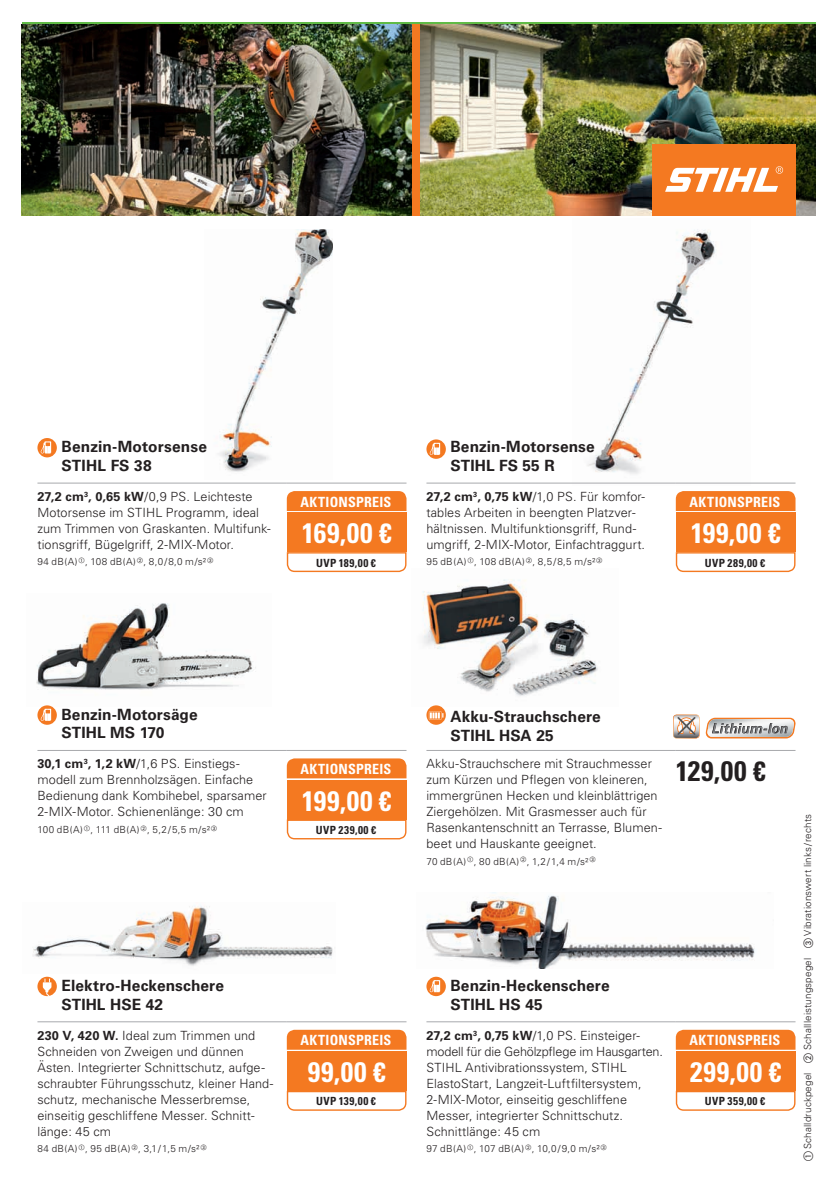
<style>
.page{position:relative;width:838px;height:1187px;background:#fff}
.page>*{position:absolute;margin:0;border:0;box-sizing:border-box;transform-origin:0 0}
.t1{font:700 condensed 28.2px "Univers";letter-spacing:.035em;color:#fff}
.t2{font:700 condensed 28.2px "Univers";color:#231f20}
.t3{font:700 15.45px/18.6px "Univers";letter-spacing:.005em;color:#231f20}
.t4{font:700 condensed 14.1px "Univers";letter-spacing:.015em;color:#fff}
.t5{font:300 12.6px/15.9px "Univers";letter-spacing:.005em;color:#231f20}
.t6{font:700 condensed 11.25px "Univers";letter-spacing:.05em;color:#231f20}
.t7{font:300 9.9px "Univers";letter-spacing:.015em;color:#231f20}
.s1{font-weight:700}
.s2{font-family:"European Pi One";font-weight:400}
</style>
<div class="page">
<img style="left:420px;top:24px;width:395px;height:192px">
<img style="left:423px;top:579px;width:175px;height:127px">
<hr style="left:426px;top:750px;width:250px;height:1px;background:#a8a9ad">
<hr style="left:676px;top:750px;width:119px;height:1px;background:#a8a9ad">
<svg style="left:426px;top:705px;width:20px;height:19px"></svg>
<svg style="left:429px;top:711px;width:14px;height:8px"></svg>
<img style="left:573px;top:229px;width:177px;height:255px">
<img style="left:218px;top:229px;width:115px;height:243px">
<img style="left:32px;top:906px;width:301px;height:60px">
<img style="left:425px;top:892px;width:330px;height:76px">
<svg style="left:705px;top:717px;width:90px;height:21px"></svg>
<img style="left:36px;top:603px;width:220px;height:103px">
<hr style="left:37px;top:482px;width:250px;height:1px;background:#a8a9ad">
<hr style="left:287px;top:482px;width:119px;height:1px;background:#a8a9ad">
<svg style="left:37px;top:438px;width:20px;height:19px"></svg>
<svg style="left:41px;top:441px;width:10px;height:12px"></svg>
<hr style="left:426px;top:482px;width:250px;height:1px;background:#a8a9ad">
<hr style="left:676px;top:482px;width:119px;height:1px;background:#a8a9ad">
<svg style="left:426px;top:439px;width:20px;height:20px"></svg>
<svg style="left:430px;top:443px;width:10px;height:12px"></svg>
<hr style="left:37px;top:750px;width:250px;height:1px;background:#a8a9ad">
<hr style="left:287px;top:750px;width:119px;height:1px;background:#a8a9ad">
<svg style="left:37px;top:705px;width:20px;height:19px"></svg>
<svg style="left:41px;top:708px;width:10px;height:12px"></svg>
<hr style="left:37px;top:1021px;width:250px;height:1px;background:#a8a9ad">
<hr style="left:287px;top:1021px;width:119px;height:1px;background:#a8a9ad">
<svg style="left:37px;top:976px;width:20px;height:20px"></svg>
<svg style="left:43px;top:978px;width:8px;height:18px"></svg>
<hr style="left:426px;top:1021px;width:250px;height:1px;background:#a8a9ad">
<hr style="left:676px;top:1021px;width:119px;height:1px;background:#a8a9ad">
<svg style="left:426px;top:976px;width:20px;height:20px"></svg>
<svg style="left:430px;top:980px;width:10px;height:12px"></svg>
<div style="left:287px;top:758px;width:119px;height:20px;background:#f47921"></div>
<svg style="left:286px;top:818px;width:121px;height:22px"></svg>
<div style="left:287px;top:779px;width:119px;height:40px;background:#f47921"></div>
<div style="left:287px;top:491px;width:119px;height:20px;background:#f47921"></div>
<svg style="left:286px;top:551px;width:121px;height:21px"></svg>
<div style="left:287px;top:512px;width:119px;height:40px;background:#f47921"></div>
<div style="left:676px;top:491px;width:119px;height:20px;background:#f47921"></div>
<svg style="left:675px;top:551px;width:121px;height:21px"></svg>
<div style="left:676px;top:512px;width:119px;height:40px;background:#f47921"></div>
<div style="left:287px;top:1029px;width:119px;height:20px;background:#f47921"></div>
<svg style="left:286px;top:1090px;width:121px;height:21px"></svg>
<div style="left:287px;top:1050px;width:119px;height:40px;background:#f47921"></div>
<div style="left:676px;top:1029px;width:119px;height:20px;background:#f47921"></div>
<svg style="left:675px;top:1090px;width:121px;height:21px"></svg>
<div style="left:676px;top:1050px;width:119px;height:40px;background:#f47921"></div>
<img style="left:22px;top:24px;width:390px;height:192px">
<div style="left:412px;top:24px;width:8px;height:192px;background:#f47921"></div>
<div style="left:652px;top:144px;width:143px;height:72px;background:#f47921"></div>
<svg style="left:665px;top:166px;width:118px;height:26px"></svg>
<svg style="left:673px;top:714px;width:26px;height:24px"></svg>
<p class="t3" style="left:62px;top:437px;width:147px">Benzin-Motorsense<br>STIHL FS 38</p>
<p class="t5" style="left:37px;top:488px;width:235px"><span class="s1">27,2 cm</span><sup>3</sup><span class="s1">, 0,65 kW</span>/0,9 PS. Leichteste Motorsense im STIHL Programm, ideal zum Trimmen von Graskanten. Multifunk&shy;tionsgriff, Bügelgriff, 2-MIX-Motor.</p>
<p class="t7" style="left:37px;top:556px;width:177px">94 dB(A) <sup>A</sup>, 108 dB(A) <sup>B</sup>, 8,0 / 8,0 m/s² <sup>C</sup></p>
<p class="t4" style="left:300px;top:493px;width:92px">AKTIONSPREIS</p>
<h1 class="t1" style="left:302px;top:516px;width:91px">169,00 €</h1>
<p class="t6" style="left:316px;top:555px;width:61px">UVP 189,00 €</p>
<p class="t3" style="left:450px;top:437px;width:146px">Benzin-Motorsense<br>STIHL FS 55 R</p>
<p class="t5" style="left:426px;top:488px;width:220px"><span class="s1">27,2 cm</span><sup>3</sup><span class="s1">, 0,75 kW</span>/1,0 PS. Für komfor&shy;tables Arbeiten in beengten Platz ver&shy;hältnissen. Multifunktionsgriff, Rund&shy;umgriff, 2-MIX- Motor, Einfach traggurt.</p>
<p class="t7" style="left:426px;top:556px;width:177px">95 dB(A) <sup>A</sup>, 108 dB(A) <sup>B</sup>, 8,5 / 8,5 m/s² <sup>C</sup></p>
<p class="t4" style="left:689px;top:493px;width:92px">AKTIONSPREIS</p>
<h1 class="t1" style="left:691px;top:516px;width:91px">199,00 €</h1>
<p class="t6" style="left:704px;top:555px;width:62px">UVP 289,00 €</p>
<p class="t3" style="left:62px;top:705px;width:137px">Benzin-Motorsäge<br>STIHL MS 170</p>
<p class="t5" style="left:37px;top:756px;width:231px"><span class="s1">30,1 cm</span><sup>3</sup><span class="s1">, 1,2 kW</span>/1,6 PS. Einstiegs - modell zum Brennholzsägen. Einfache Bedienung dank Kombihebel, sparsamer 2-MIX-Motor. Schienenlänge: 30 cm</p>
<p class="t7" style="left:37px;top:823px;width:181px">100 dB(A) <sup>A</sup>, 111 dB(A) <sup>B</sup>, 5,2 / 5,5 m/s² <sup>C</sup></p>
<p class="t4" style="left:300px;top:760px;width:92px">AKTIONSPREIS</p>
<h1 class="t1" style="left:302px;top:783px;width:91px">199,00 €</h1>
<p class="t6" style="left:316px;top:823px;width:62px">UVP 239,00 €</p>
<p class="t3" style="left:62px;top:976px;width:164px">Elektro-Heckenschere<br>STIHL HSE 42</p>
<p class="t5" style="left:37px;top:1027px;width:237px"><span class="s1">230 V, 420 W.</span> Ideal zum Trimmen und Schneiden von Zweigen und dünnen Ästen. Integrierter Schnittschutz, aufge&shy;schraubter Führungsschutz, kleiner Hand&shy;schutz, mechanische Messerbremse, einseitig geschliffene Messer. Schnitt&shy;länge: 45 cm</p>
<p class="t7" style="left:37px;top:1142px;width:170px">84 dB(A) <sup>A</sup>, 95 dB(A) <sup>B</sup>, 3,1 / 1,5 m/s² <sup>C</sup></p>
<p class="t4" style="left:300px;top:1031px;width:92px">AKTIONSPREIS</p>
<h1 class="t1" style="left:308px;top:1054px;width:79px">99,00 €</h1>
<p class="t6" style="left:316px;top:1094px;width:61px">UVP 139,00 €</p>
<p class="t3" style="left:450px;top:707px;width:152px">Akku-Strauchschere<br>STIHL HSA 25</p>
<p class="t5" style="left:426px;top:756px;width:237px">Akku-Strauchschere mit Strauchmesser zum Kürzen und Pflegen von kleineren, immergrünen Hecken und kleinblättrigen Ziergehölzen. Mit Grasmesser auch für Rasenkantenschnitt an Terrasse, Blumen&shy;beet und Hauskante geeignet.</p>
<p class="t7" style="left:426px;top:855px;width:170px">70 dB(A) <sup>A</sup>, 80 dB(A) <sup>B</sup>, 1,2 / 1,4 m/s² <sup>C</sup></p>
<h1 class="t2" style="left:676px;top:753px;width:91px">129,00 €</h1>
<p class="t3" style="left:450px;top:976px;width:160px">Benzin-Heckenschere<br>STIHL HS 45</p>
<p class="t5" style="left:426px;top:1027px;width:238px"><span class="s1">27,2 cm</span><sup>3</sup><span class="s1">, 0,75 kW</span>/1,0 PS. Einsteiger&shy;modell für die Gehölzpflege im Hausgarten.<br>STIHL Antivibrationssystem, STIHL ElastoStart, Langzeit-Luftfiltersystem, 2-MIX-Motor, einseitig geschliffene Messer, integrierter Schnittschutz.<br>Schnittlänge: 45 cm</p>
<p class="t7" style="left:426px;top:1142px;width:182px">97 dB(A) <sup>A</sup>, 107 dB(A) <sup>B</sup>, 10,0 / 9,0 m/s² <sup>C</sup></p>
<p class="t4" style="left:689px;top:1031px;width:92px">AKTIONSPREIS</p>
<h1 class="t1" style="left:690px;top:1054px;width:93px">299,00 €</h1>
<p class="t6" style="left:704px;top:1094px;width:62px">UVP 359,00 €</p>
<p class="t7" style="left:801px;top:1161px;width:349px;rotate:-90deg"><span class="s2">A</span> Schalldruckpegel <span class="s2">B</span> Schallleistungspegel <span class="s2">C</span> Vibrationswert links / rechts</p>
</div>
